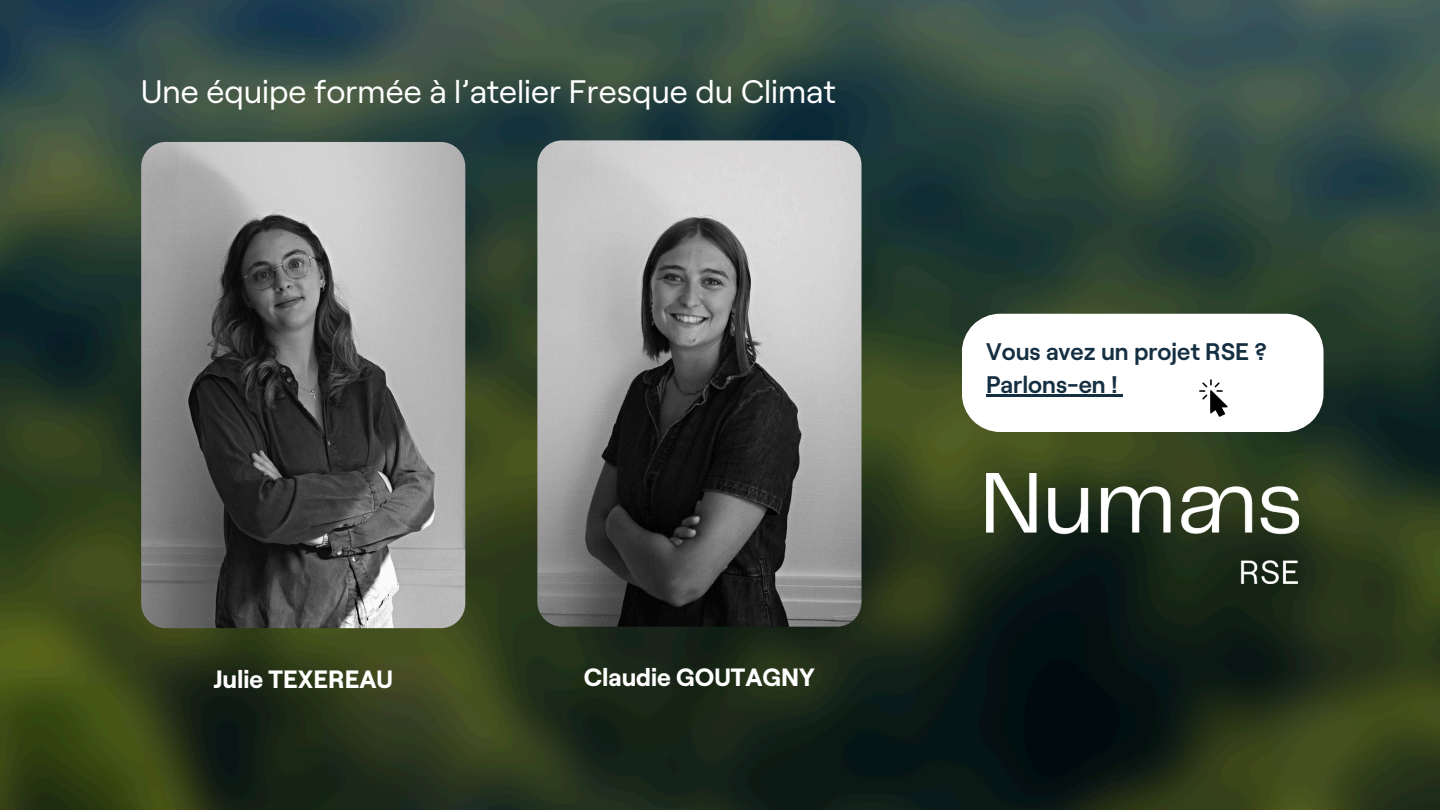
<style>
.page{position:relative;width:1440px;height:810px;background:#fff}
.page>*{position:absolute;margin:0;border:0;box-sizing:border-box;transform-origin:0 0}
.t1{font:32.5px "Roobert";color:#fff}
.t2{font:700 25px "Roobert";color:#fff}
.t3{font:600 24px/33px "Roobert";color:#152f42}
</style>
<div class="page">
<img style="left:0;top:0;width:1440px;height:810px">
<img style="left:537px;top:140px;width:325px;height:487px;border-radius:25px">
<img style="left:141px;top:142px;width:324px;height:486px;border-radius:25px">
<img style="left:986px;top:473px;width:313px;height:110px">
<svg style="left:962px;top:314px;width:362px;height:118px"></svg>
<p class="t1" style="left:141px;top:67px;width:696px">Une équipe formée à l’atelier Fresque du Climat</p>
<p class="t2" style="left:213px;top:659px;width:181px">Julie TEXEREAU</p>
<p class="t2" style="left:584px;top:658px;width:233px">Claudie GOUTAGNY</p>
<p class="t3" style="left:986px;top:333px;width:282px">Vous avez un projet RSE ?<br>Parlons-en !</p>
</div>
